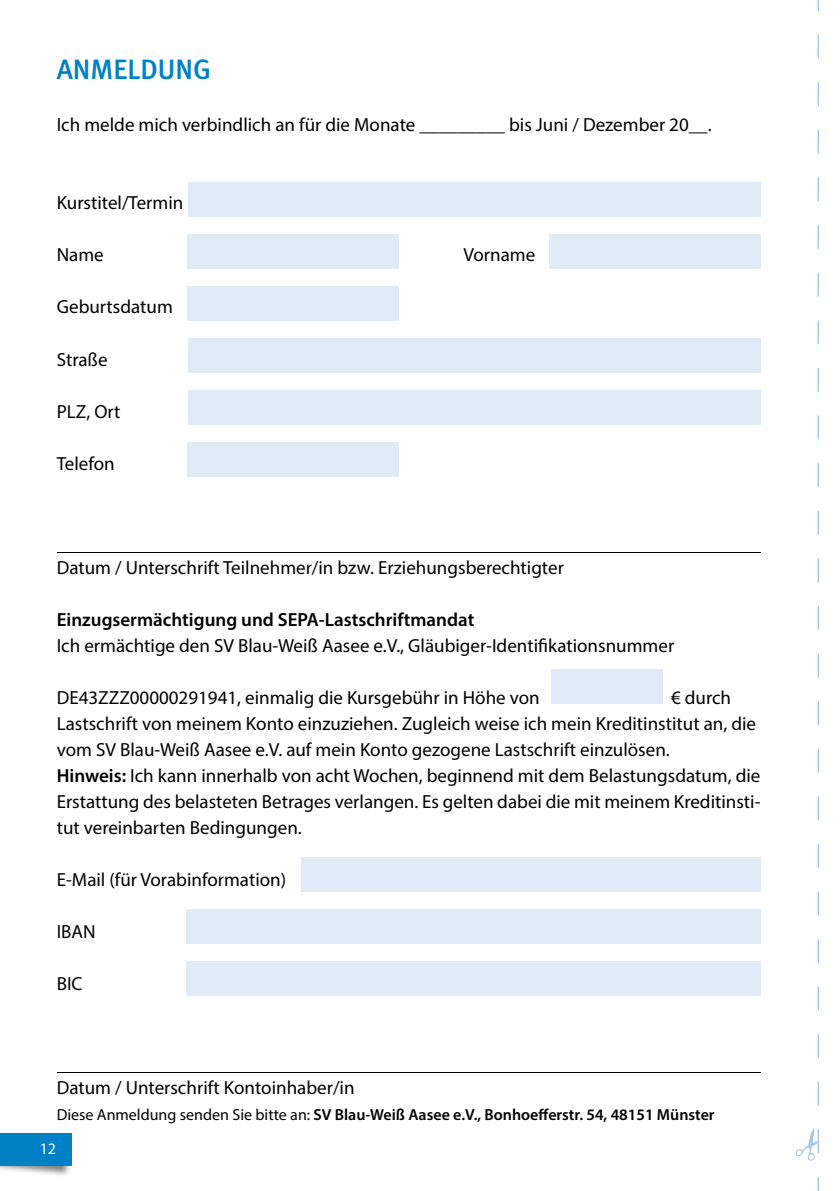
<style>
.page{position:relative;width:840px;height:1191px;background:#fff}
.page>*{position:absolute;margin:0;border:0;box-sizing:border-box;transform-origin:0 0}
.t1{font:500 28px "Meta";color:#0081c7}
.t2{font:19px/26px "Myriad Pro";color:#000}
.t3{font:600 19px "Myriad Pro";color:#000}
.t4{font:600 16px "Myriad Pro";color:#000}
.t5{font:16px "Myriad Pro";color:#fff}
.s1{font-weight:600}
.s2{font-weight:400}
</style>
<div class="page">
<div style="left:551px;top:669px;width:111px;height:34px;background:#dfebf6"></div>
<div style="left:188px;top:182px;width:572px;height:34px;background:#dfebf6"></div>
<div style="left:187px;top:234px;width:211px;height:34px;background:#dfebf6"></div>
<div style="left:187px;top:442px;width:211px;height:34px;background:#dfebf6"></div>
<div style="left:187px;top:286px;width:211px;height:34px;background:#dfebf6"></div>
<div style="left:188px;top:338px;width:572px;height:34px;background:#dfebf6"></div>
<div style="left:188px;top:390px;width:572px;height:34px;background:#dfebf6"></div>
<hr style="left:57px;top:552px;width:703px;height:1px;background:#000">
<hr style="left:57px;top:1072px;width:703px;height:1px;background:#000">
<div style="left:549px;top:234px;width:211px;height:34px;background:#dfebf6"></div>
<div style="left:300px;top:858px;width:460px;height:34px;background:#dfebf6"></div>
<div style="left:186px;top:909px;width:574px;height:34px;background:#dfebf6"></div>
<div style="left:186px;top:962px;width:574px;height:34px;background:#dfebf6"></div>
<div style="left:0;top:1133px;width:71px;height:44px;background:#000;opacity:.5"></div>
<div style="left:0;top:1133px;width:71px;height:33px;background:#0081c7"></div>
<svg style="left:752px;top:0;width:67px;height:1191px"></svg>
<h1 class="t1" style="left:57px;top:53px;width:156px">ANMELDUNG</h1>
<p class="t2" style="left:57px;top:112px;width:656px">Ich melde mich verbindlich an für die Monate _________ bis Juni / Dezember 20__.</p>
<p class="t2" style="left:57px;top:190px;width:128px">Kurstitel/Termin</p>
<p class="t2" style="left:57px;top:242px;width:49px">Name</p>
<p class="t2" style="left:463px;top:242px;width:73px">Vorname</p>
<p class="t2" style="left:57px;top:294px;width:118px">Geburtsdatum</p>
<p class="t2" style="left:57px;top:346px;width:52px">Straße</p>
<p class="t2" style="left:57px;top:398px;width:65px">PLZ, Ort</p>
<p class="t2" style="left:57px;top:450px;width:59px">Telefon</p>
<p class="t2" style="left:57px;top:554px;width:508px">Datum / Unterschrift Teilnehmer/in bzw. Erziehungsberechtigter</p>
<p class="t3" style="left:57px;top:607px;width:419px">Einzugsermächtigung und SEPA-Lastschriftmandat</p>
<p class="t2" style="left:57px;top:632px;width:618px">Ich ermächtige den SV Blau-Weiß Aasee e.V., Gläubiger-Identifikationsnummer</p>
<p class="t2" style="left:57px;top:684px;width:484px">DE43ZZZ00000291941, einmalig die Kursgebühr in Höhe von</p>
<p class="t2" style="left:57px;top:684px;width:705px;text-indent:614px">€ durch Lastschrift von meinem Konto einzuziehen. Zugleich weise ich mein Kreditinstitut an, die vom SV Blau-Weiß Aasee e.V. auf mein Konto gezogene Lastschrift einzulösen.<br><span class="s1">Hinweis:</span> Ich kann innerhalb von acht Wochen, beginnend mit dem Belastungsdatum, die Erstattung des belasteten Betrages verlangen. Es gelten dabei die mit meinem Kreditinsti&shy;tut vereinbarten Bedingungen.</p>
<p class="t2" style="left:57px;top:866px;width:231px">E-Mail (für Vorabinformation)</p>
<p class="t2" style="left:57px;top:918px;width:40px">IBAN</p>
<p class="t2" style="left:57px;top:970px;width:27px">BIC</p>
<p class="t2" style="left:57px;top:1074px;width:299px">Datum / Unterschrift Kontoinhaber/in</p>
<p class="t4" style="left:57px;top:1104px;width:659px"><span class="s2">Diese Anmeldung senden Sie bitte an:</span> SV Blau-Weiß Aasee e.V., Bonhoefferstr. 54, 48151 Münster</p>
<p class="t5" style="left:40px;top:1138px;width:18px">12</p>
</div>
